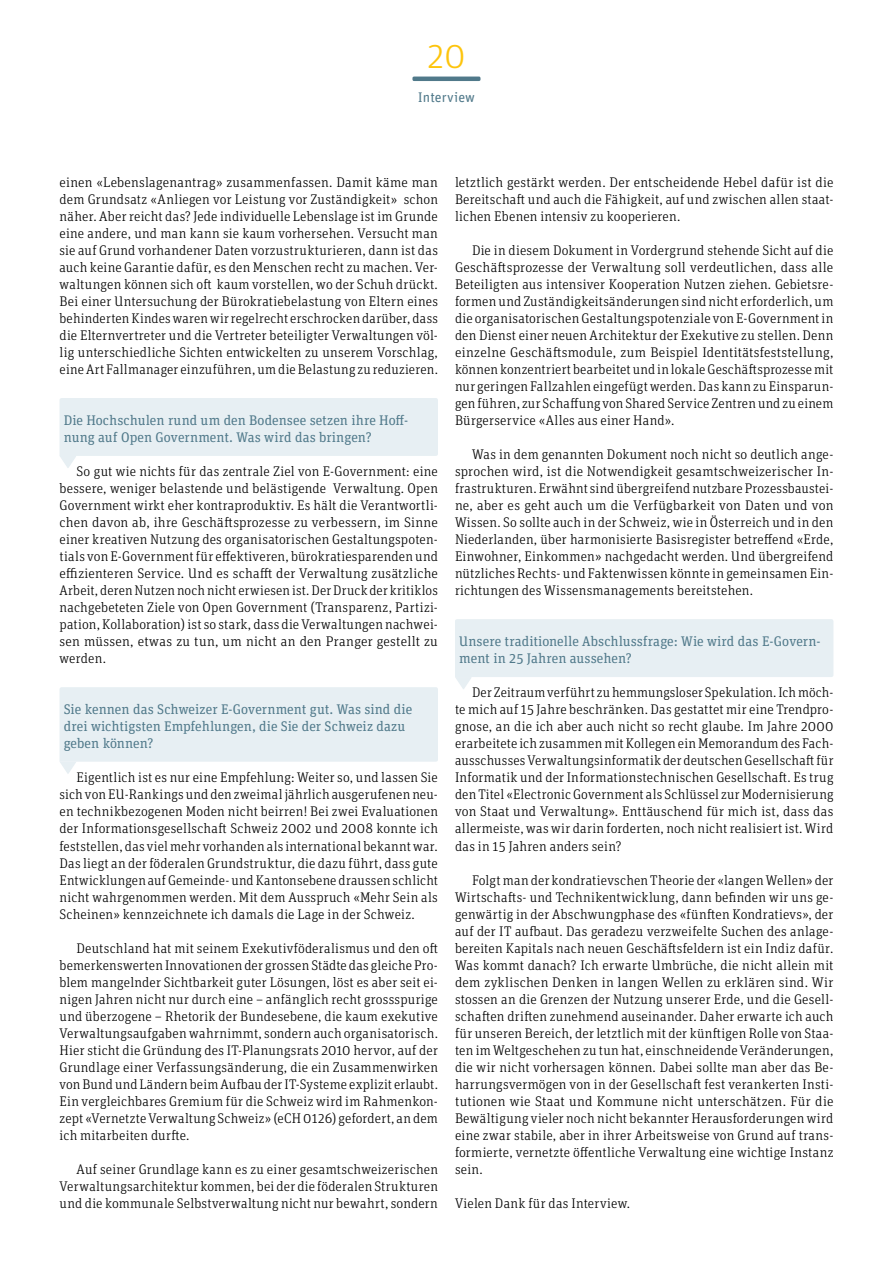
<style>
.page{position:relative;width:893px;height:1263px;background:#fff}
.page>*{position:absolute;margin:0;border:0;box-sizing:border-box;transform-origin:0 0}
.t1{font:300 36px "Unit Rounded Pro";color:#fdc40c}
.t2{font:300 13.95px/17px "Unit Slab Pro";letter-spacing:.02em;color:#000;text-align:justify}
.t3{font:13.95px/17px "Unit Slab Pro";letter-spacing:.005em;color:#50798a}
.t4{font:13.95px "Unit Rounded Pro";color:#50798a}
</style>
<div class="page">
<svg style="left:455px;top:619px;width:378px;height:70px"></svg>
<svg style="left:60px;top:398px;width:378px;height:70px"></svg>
<svg style="left:60px;top:687px;width:378px;height:87px;background:#eaf1f4"></svg>
<hr style="left:412px;top:77px;width:68px;height:4px;background:#50798a;border-radius:2px">
<h1 class="t1" style="left:427px;top:33px;width:40px">20</h1>
<p class="t4" style="left:418px;top:88px;width:59px">Interview</p>
<p class="t2" style="left:60px;top:173px;width:380px">einen «Lebenslagenantrag» zusammenfassen. Damit käme man dem Grundsatz «Anliegen vor Leistung vor Zuständigkeit» schon näher. Aber reicht das? Jede individuelle Lebenslage ist im Grunde eine andere, und man kann sie kaum vorhersehen. Versucht man sie auf Grund vorhandener Daten vorzustrukturieren, dann ist das auch keine Garantie dafür, es den Menschen recht zu machen. Ver&shy;waltungen können sich oft kaum vorstellen, wo der Schuh drückt.<br>Bei einer Untersuchung der Bürokratiebelastung von Eltern eines behinderten Kindes waren wir regelrecht erschrocken darüber, dass die Elternvertreter und die Vertreter beteiligter Verwaltungen völ&shy;lig unterschiedliche Sichten entwickelten zu unserem Vorschlag, eine Art Fallmanager einzuführen, um die Belastung zu reduzieren.</p>
<p class="t3" style="left:64px;top:411px;width:346px">Die Hochschulen rund um den Bodensee setzen ihre Hoff&shy;nung auf Open Government. Was wird das bringen?</p>
<p class="t2" style="left:60px;top:462px;width:380px;text-indent:17px">So gut wie nichts für das zentrale Ziel von E-Government: eine bessere, weniger belastende und belästigende Verwaltung. Open Government wirkt eher kontraproduktiv. Es hält die Verantwortli&shy;chen davon ab, ihre Geschäftsprozesse zu verbessern, im Sinne einer kreativen Nutzung des organisatorischen Gestaltungspoten&shy;tials von E-Government für effektiveren, bürokratiesparenden und effizienteren Service. Und es schafft der Verwaltung zusätzliche Arbeit, deren Nutzen noch nicht erwiesen ist. Der Druck der kritiklos nachgebeteten Ziele von Open Government (Transparenz, Partizi&shy;pation, Kollaboration) ist so stark, dass die Verwaltungen nachwei&shy;sen müssen, etwas zu tun, um nicht an den Pranger gestellt zu werden.</p>
<p class="t3" style="left:64px;top:701px;width:350px">Sie kennen das Schweizer E-Government gut. Was sind die drei wichtigsten Empfehlungen, die Sie der Schweiz dazu geben können?</p>
<p class="t2" style="left:60px;top:769px;width:380px;text-indent:17px">Eigentlich ist es nur eine Empfehlung: Weiter so, und lassen Sie sich von EU-Rankings und den zweimal jährlich ausgerufenen neu&shy;en technikbezogenen Moden nicht beirren! Bei zwei Evaluationen der Informationsgesellschaft Schweiz 2002 und 2008 konnte ich feststellen, das viel mehr vorhanden als international bekannt war.<br>Das liegt an der föderalen Grundstruktur, die dazu führt, dass gute Entwicklungen auf Gemeinde- und Kantonsebene draussen schlicht nicht wahrgenommen werden. Mit dem Ausspruch «Mehr Sein als Scheinen» kennzeichnete ich damals die Lage in der Schweiz.</p>
<p class="t2" style="left:60px;top:939px;width:380px;text-indent:17px">Deutschland hat mit seinem Exekutivföderalismus und den oft bemerkenswerten Innovationen der grossen Städte das gleiche Pro&shy;blem mangelnder Sichtbarkeit guter Lösungen, löst es aber seit ei&shy;nigen Jahren nicht nur durch eine – anfänglich recht grossspurige und überzogene – Rhetorik der Bundesebene, die kaum exekutive Verwaltungsaufgaben wahrnimmt, sondern auch organisatorisch.<br>Hier sticht die Gründung des IT-Planungsrats 2010 hervor, auf der Grundlage einer Verfassungsänderung, die ein Zusammenwirken von Bund und Ländern beim Aufbau der IT-Systeme explizit erlaubt.<br>Ein vergleichbares Gremium für die Schweiz wird im Rahmenkon&shy;zept «Vernetzte Verwaltung Schweiz» (eCH 0126) gefordert, an dem ich mitarbeiten durfte.</p>
<p class="t2" style="left:60px;top:1160px;width:380px;text-indent:17px">Auf seiner Grundlage kann es zu einer gesamtschweizerischen Verwaltungsarchitektur kommen, bei der die föderalen Strukturen und die kommunale Selbstverwaltung nicht nur bewahrt, sondern</p>
<p class="t2" style="left:455px;top:173px;width:380px">letztlich gestärkt werden. Der entscheidende Hebel dafür ist die Bereitschaft und auch die Fähigkeit, auf und zwischen allen staat&shy;lichen Ebenen intensiv zu kooperieren.</p>
<p class="t2" style="left:455px;top:241px;width:380px;text-indent:17px">Die in diesem Dokument in Vordergrund stehende Sicht auf die Geschäftsprozesse der Verwaltung soll verdeutlichen, dass alle Beteiligten aus intensiver Kooperation Nutzen ziehen. Gebietsre&shy;formen und Zuständigkeitsänderungen sind nicht erforderlich, um die organisatorischen Gestaltungspotenziale von E-Government in den Dienst einer neuen Architektur der Exekutive zu stellen. Denn einzelne Geschäftsmodule, zum Beispiel Identitätsfeststellung, können konzentriert bearbeitet und in lokale Geschäftsprozesse mit nur geringen Fallzahlen eingefügt werden. Das kann zu Einsparun&shy;gen führen, zur Schaffung von Shared Service Zentren und zu einem Bürgerservice «Alles aus einer Hand».</p>
<p class="t2" style="left:455px;top:445px;width:380px;text-indent:17px">Was in dem genannten Dokument noch nicht so deutlich ange&shy;sprochen wird, ist die Notwendigkeit gesamtschweizerischer In&shy;frastrukturen. Erwähnt sind übergreifend nutzbare Prozessbaustei&shy;ne, aber es geht auch um die Verfügbarkeit von Daten und von Wissen. So sollte auch in der Schweiz, wie in Österreich und in den Niederlanden, über harmonisierte Basisregister betreffend «Erde, Einwohner, Einkommen» nachgedacht werden. Und übergreifend nützliches Rechts- und Faktenwissen könnte in gemeinsamen Ein&shy;richtungen des Wissensmanagements bereitstehen.</p>
<p class="t3" style="left:459px;top:633px;width:363px">Unsere traditionelle Abschlussfrage: Wie wird das E-Govern&shy;ment in 25 Jahren aussehen?</p>
<p class="t2" style="left:455px;top:684px;width:380px;text-indent:17px">Der Zeitraum verführt zu hemmungsloser Spekulation. Ich möch&shy;te mich auf 15 Jahre beschränken. Das gestattet mir eine Trendpro&shy;gnose, an die ich aber auch nicht so recht glaube. Im Jahre 2000 erarbeitete ich zusammen mit Kollegen ein Memorandum des Fach&shy;ausschusses Verwaltungsinformatik der deutschen Gesellschaft für Informatik und der Informationstechnischen Gesellschaft. Es trug den Titel «Electronic Government als Schlüssel zur Modernisierung von Staat und Verwaltung». Enttäuschend für mich ist, dass das allermeiste, was wir darin forderten, noch nicht realisiert ist. Wird das in 15 Jahren anders sein?</p>
<p class="t2" style="left:455px;top:871px;width:380px;text-indent:17px">Folgt man der kondratievschen Theorie der «langen Wellen» der Wirtschafts- und Technikentwicklung, dann befinden wir uns ge&shy;genwärtig in der Abschwungphase des «fünften Kondratievs», der auf der IT aufbaut. Das geradezu verzweifelte Suchen des anlage&shy;bereiten Kapitals nach neuen Geschäftsfeldern ist ein Indiz dafür.<br>Was kommt danach? Ich erwarte Umbrüche, die nicht allein mit dem zyklischen Denken in langen Wellen zu erklären sind. Wir stossen an die Grenzen der Nutzung unserer Erde, und die Gesell&shy;schaften driften zunehmend auseinander. Daher erwarte ich auch für unseren Bereich, der letztlich mit der künftigen Rolle von Staa&shy;ten im Weltgeschehen zu tun hat, einschneidende Veränderungen, die wir nicht vorhersagen können. Dabei sollte man aber das Be&shy;harrungsvermögen von in der Gesellschaft fest verankerten Insti&shy;tutionen wie Staat und Kommune nicht unterschätzen. Für die Bewältigung vieler noch nicht bekannter Herausforderungen wird eine zwar stabile, aber in ihrer Arbeitsweise von Grund auf trans&shy;formierte, vernetzte öffentliche Verwaltung eine wichtige Instanz sein.</p>
<p class="t2" style="left:455px;top:1194px;width:177px">Vielen Dank für das Interview.</p>
</div>
